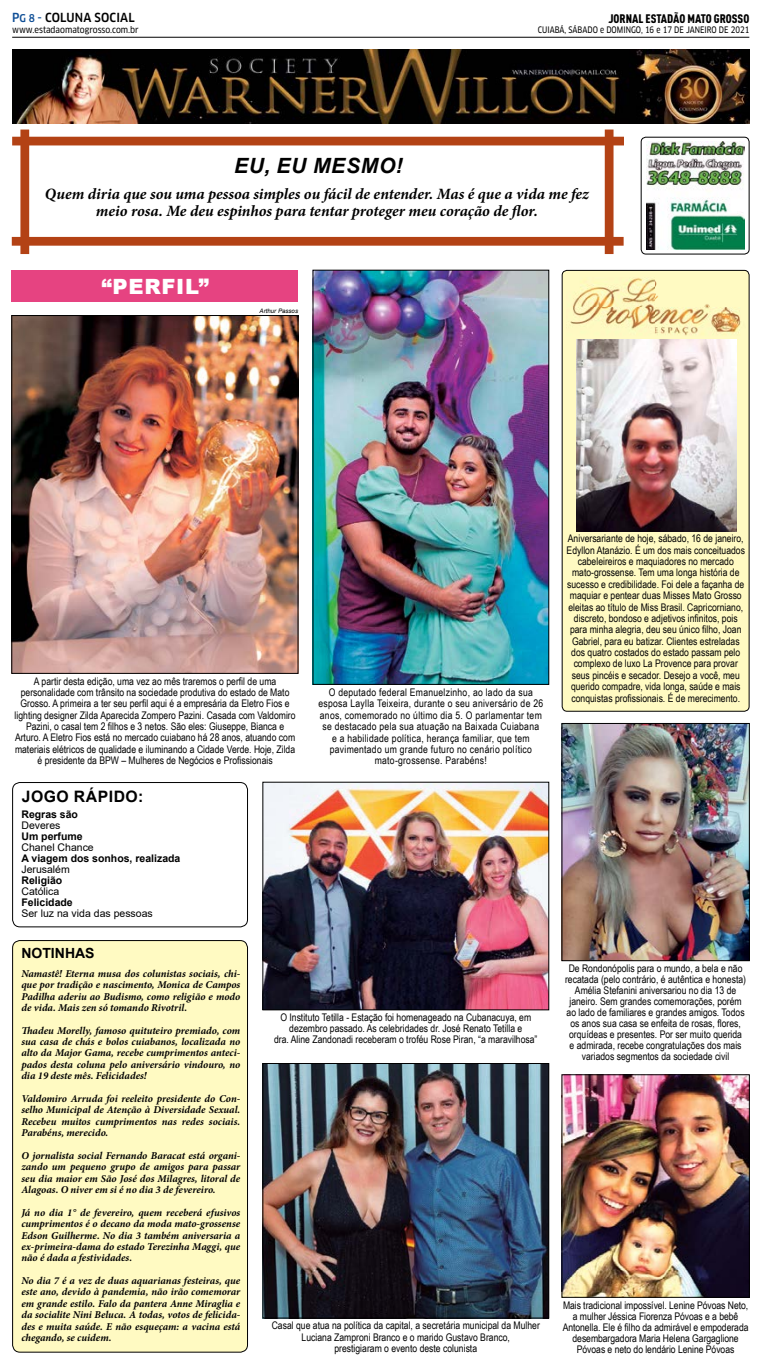
<style>
.page{position:relative;width:762px;height:1365px;background:#fff}
.page>*{position:absolute;margin:0;border:0;box-sizing:border-box;transform-origin:0 0}
.t1{font:italic 700 21px "Arial";letter-spacing:.035em;color:#000}
.t2{font:900 21px "Arial";letter-spacing:.035em;color:#fff}
.t3{font:italic 700 15.75px/17.5px "Minion Pro";letter-spacing:-.005em;color:#000;text-align:center}
.t4{font:700 15.75px "Arial";letter-spacing:.035em;color:#000}
.t5{font:700 14px "Arial";color:#000}
.t6{font:12.25px "DIN Cond Black Alternate";color:#000}
.t7{font:500 condensed 12.25px "Clan OT";letter-spacing:.01em;color:#000}
.t8{font:10.5px/11.4px "Arial Narrow";color:#000;text-align:center}
.t9{font:italic 700 10.5px/11.4px "Minion Pro";color:#000;text-align:justify}
.t10{font:10.5px/11.4px "Arial Narrow";letter-spacing:.025em;color:#000;text-align:center}
.t11{font:700 10.5px "Arial";color:#000}
.t12{font:10.5px "Arial";color:#000}
.t13{font:8.75px "Clan OT Narrow News";color:#000;scale:.9 1}
.t14{font:8.75px "Clan OT Narrow News";color:#000}
.t15{font:italic 6.12px "Arial";color:#000}
.s1{color:#0e4e96}
.s2{font-size:10.5px;color:#0e4e96}
</style>
<div class="page">
<hr style="left:12px;top:37px;width:737px;height:1px;background:#000">
<img style="left:646px;top:141px;width:98px;height:108px">
<div style="left:641px;top:137px;width:108px;height:117px;border:1px solid #000;border-radius:5px"></div>
<img style="left:12px;top:49px;width:737px;height:75px">
<div style="left:12px;top:237px;width:611px;height:9px;background:#b34215"></div>
<div style="left:12px;top:137px;width:612px;height:8px;background:#b34215"></div>
<div style="left:20px;top:129px;width:9px;height:125px;background:#b34215"></div>
<div style="left:604px;top:129px;width:9px;height:125px;background:#b34215"></div>
<img style="left:14px;top:317px;width:282px;height:354px">
<div style="left:12px;top:315px;width:286px;height:358px;border:1px solid #000"></div>
<div style="left:12px;top:270px;width:286px;height:32px;background:#e64381"></div>
<img style="left:315px;top:272px;width:232px;height:410px">
<div style="left:313px;top:270px;width:236px;height:414px;border:1px solid #000"></div>
<img style="left:563px;top:725px;width:184px;height:233px">
<div style="left:561px;top:723px;width:188px;height:237px;border:1px solid #000"></div>
<div style="left:562px;top:270px;width:187px;height:441px;background:#fffac2;border-radius:5px"></div>
<div style="left:562px;top:270px;width:187px;height:441px;border:1px solid #000;border-radius:5px"></div>
<img style="left:570px;top:278px;width:171px;height:58px">
<img style="left:265px;top:784px;width:282px;height:223px">
<div style="left:263px;top:782px;width:286px;height:227px;border:1px solid #000"></div>
<img style="left:265px;top:1065px;width:282px;height:250px">
<div style="left:263px;top:1063px;width:286px;height:254px;border:1px solid #000"></div>
<img style="left:563px;top:1076px;width:184px;height:219px">
<div style="left:561px;top:1074px;width:188px;height:223px;border:1px solid #000"></div>
<div style="left:12px;top:782px;width:236px;height:145px;border:1px solid #000;border-radius:7px"></div>
<div style="left:13px;top:940px;width:234px;height:411px;background:#fffac2;border-radius:7px"></div>
<div style="left:12px;top:940px;width:236px;height:412px;border:1px solid #000;border-radius:7px"></div>
<img style="left:576px;top:339px;width:160px;height:192px">
<p class="t7" style="left:12px;top:10px;width:124px"><span class="s1">P</span><span class="s2">G 8</span> <span class="s1">-</span> COLUNA SOCIAL</p>
<p class="t14" style="left:12px;top:24px;width:128px">www.estadaomatogrosso.com.br</p>
<h1 class="t1" style="left:234px;top:152px;width:170px">EU, EU MESMO!</h1>
<p class="t6" style="left:608px;top:11px;width:142px">JORNAL ESTADÃO MATO GROSSO</p>
<p class="t13" style="left:537px;top:25px;width:236px">CUIABÁ, SÁBADO e DOMINGO, 16 e 17 DE JANEIRO DE 2021</p>
<h2 class="t3" style="left:45px;top:185px;width:545px">Quem diria que sou uma pessoa simples ou fácil de entender. Mas é que a vida me fez meio rosa. Me deu espinhos para tentar proteger meu coração de or.</h2>
<h1 class="t2" style="left:102px;top:271px;width:109px">“PERFIL”</h1>
<p class="t15" style="left:259px;top:306px;width:40px">Arthur Passos</p>
<p class="t8" style="left:15px;top:674px;width:282px">A partir desta edição, uma vez ao mês traremos o perfil de uma personalidade com trânsito na sociedade produtiva do estado de Mato Grosso. A primeira a ter seu perfil aqui é a empresária da Eletro Fios e lighting designer Zilda Aparecida Zompero Pazini. Casada com Valdomiro Pazini, o casal tem 2 filhos e 3 netos. São eles: Giuseppe, Bianca e Arturo. A Eletro Fios está no mercado cuiabano há 28 anos, atuando com materiais elétricos de qualidade e iluminando a Cidade Verde. Hoje, Zilda é presidente da BPW – Mulheres de Negócios e Profissionais</p>
<h2 class="t4" style="left:22px;top:785px;width:123px">JOGO RÁPIDO:</h2>
<p class="t11" style="left:21px;top:806px;width:58px">Regras são</p>
<p class="t12" style="left:21px;top:818px;width:41px">Deveres</p>
<p class="t11" style="left:21px;top:828px;width:63px">Um perfume</p>
<p class="t12" style="left:21px;top:839px;width:74px">Chanel Chance</p>
<p class="t11" style="left:21px;top:850px;width:160px">A viagem dos sonhos, realizada</p>
<p class="t12" style="left:21px;top:861px;width:50px">Jerusalém</p>
<p class="t11" style="left:21px;top:872px;width:42px">Religião</p>
<p class="t12" style="left:21px;top:883px;width:39px">Católica</p>
<p class="t11" style="left:21px;top:894px;width:53px">Felicidade</p>
<p class="t12" style="left:21px;top:905px;width:133px">Ser luz na vida das pessoas</p>
<p class="t10" style="left:318px;top:686px;width:226px">O deputado federal Emanuelzinho, ao lado da sua esposa Laylla Teixeira, durante o seu aniversário de 26 anos, comemorado no último dia 5. O parlamentar tem se destacado pela sua atuação na Baixada Cuiabana<br>e a habilidade política, herança familiar, que tem pavimentado um grande futuro no cenário político mato-grossense. Parabéns!</p>
<h3 class="t5" style="left:21px;top:943px;width:75px">NOTINHAS</h3>
<p class="t9" style="left:21px;top:967px;width:220px">Namastê! Eterna musa dos colunistas sociais, chi&shy;que por tradição e nascimento, Monica de Campos Padilha aderiu ao Budismo, como religião e modo de vida. Mais zen só tomando Rivotril.</p>
<p class="t9" style="left:21px;top:1024px;width:220px;text-indent:11px">adeu Morelly, famoso quituteiro premiado, com sua casa de chás e bolos cuiabanos, localizada no alto da Major Gama, recebe cumprimentos anteci&shy;pados desta coluna pelo aniversário vindouro, no dia 19 deste mês. Felicidades!</p>
<p class="t9" style="left:21px;top:1092px;width:220px">Valdomiro Arruda foi reeleito presidente do Con&shy;selho Municipal de Atenção à Diversidade Sexual.<br>Recebeu muitos cumprimentos nas redes sociais.<br>Parabéns, merecido.</p>
<p class="t9" style="left:21px;top:1149px;width:220px">O jornalista social Fernando Baracat está organi&shy;zando um pequeno grupo de amigos para passar seu dia maior em São José dos Milagres, litoral de Alagoas. O niver em si é no dia 3 de fevereiro.</p>
<p class="t9" style="left:21px;top:1206px;width:220px">Já no dia 1° de fevereiro, quem receberá efusivos cumprimentos é o decano da moda mato-grossense Edson Guilherme. No dia 3 também aniversaria a ex-primeira-dama do estado Terezinha Maggi, que não é dada a festividades.</p>
<p class="t9" style="left:21px;top:1274px;width:220px">No dia 7 é a vez de duas aquarianas festeiras, que este ano, devido à pandemia, não irão comemorar em grande estilo. Falo da pantera Anne Miraglia e da socialite Nini Beluca. A todas, votos de felicida&shy;des e muita saúde. E não esqueçam: a vacina está chegando, se cuidem.</p>
<p class="t8" style="left:274px;top:1010px;width:265px">O Instituto Tetilla - Estação foi homenageado na Cubanacuya, em dezembro passado. As celebridades dr. José Renato Tetilla e<br>dra. Aline Zandonadi receberam o troféu Rose Piran, “a maravilhosa”</p>
<p class="t8" style="left:272px;top:1319px;width:270px">Casal que atua na política da capital, a secretária municipal da Mulher<br>Luciana Zamproni Branco e o marido Gustavo Branco,<br>prestigiaram o evento deste colunista</p>
<p class="t8" style="left:566px;top:532px;width:180px">Aniversariante de hoje, sábado, 16 de janeiro, Edyllon Atanázio. É um dos mais conceituados cabeleireiros e maquiadores no mercado mato-grossense. Tem uma longa história de sucesso e credibilidade. Foi dele a façanha de maquiar e pentear duas Misses Mato Grosso eleitas ao título de Miss Brasil. Capricorniano, discreto, bondoso e adjetivos infinitos, pois para minha alegria, deu seu único filho, Joan Gabriel, para eu batizar. Clientes estreladas dos quatro costados do estado passam pelo complexo de luxo La Provence para provar seus pincéis e secador. Desejo a você, meu querido compadre, vida longa, saúde e mais conquistas profissionais. É de merecimento.</p>
<p class="t8" style="left:565px;top:962px;width:182px;line-height:10.9px">De Rondonópolis para o mundo, a bela e não recatada (pelo contrário, é autêntica e honesta)<br>Amélia Stefanini aniversariou no dia 13 de janeiro. Sem grandes comemorações, porém ao lado de familiares e grandes amigos. Todos os anos sua casa se enfeita de rosas, flores, orquídeas e presentes. Por ser muito querida<br>e admirada, recebe congratulações dos mais variados segmentos da sociedade civil</p>
<p class="t8" style="left:562px;top:1299px;width:187px;line-height:10.9px">Mais tradicional impossível. Lenine Póvoas Neto, a mulher Jéssica Fiorenza Póvoas e a bebê Antonella. Ele é filho da admirável e empoderada desembargadora Maria Helena Gargaglione Póvoas e neto do lendário Lenine Póvoas</p>
</div>
